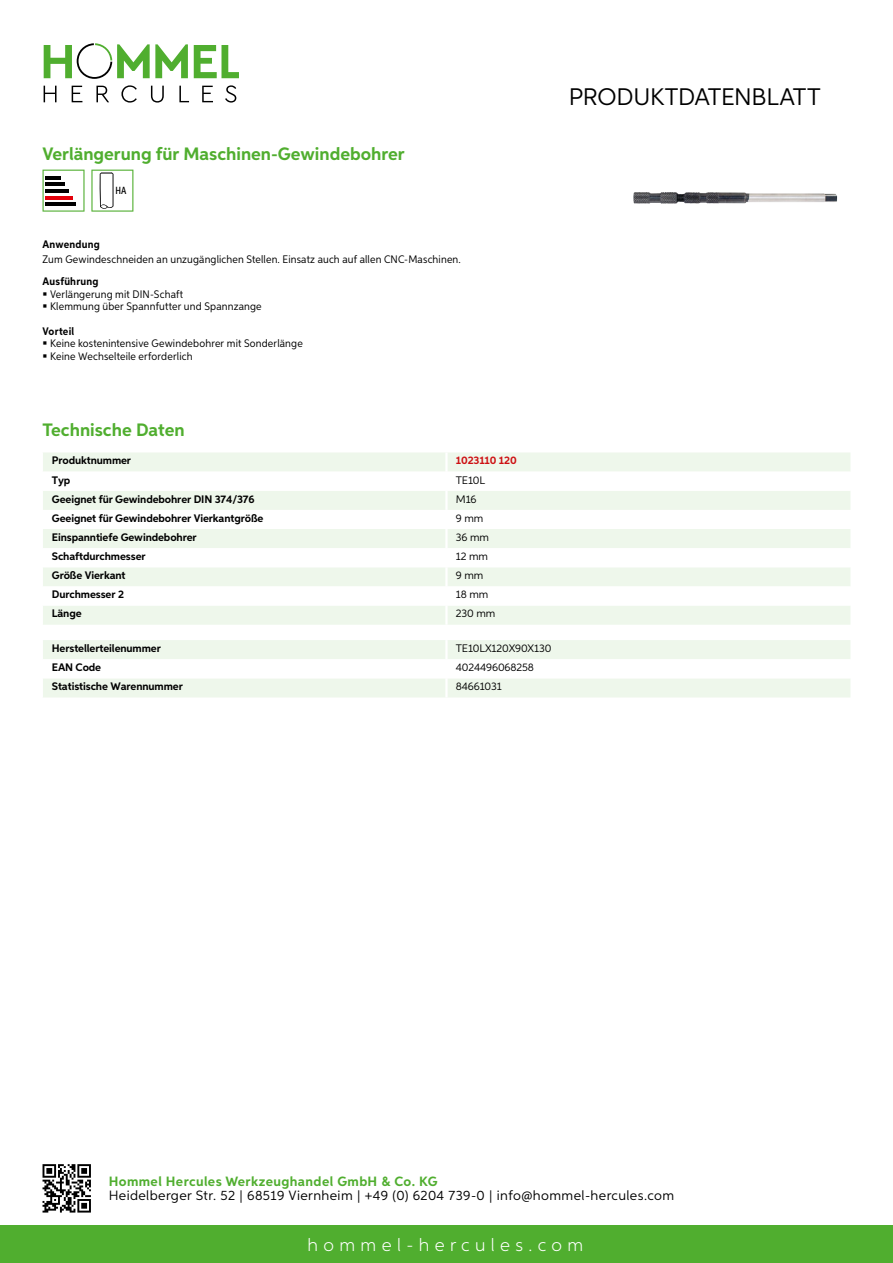
<style>
.page{position:relative;width:893px;height:1263px;background:#fff}
.page>*{position:absolute;margin:0;border:0;box-sizing:border-box;transform-origin:0 0}
.t1{font:24px "Aspira";letter-spacing:-.01em;color:#000}
.t2{font:700 18px "Aspira";color:#50ae2f}
.t3{font:300 18px "Aspira";letter-spacing:.3em;color:#fff}
.t4{font:13.5px "Aspira";letter-spacing:.03em;color:#000}
.t5{font:700 13.5px "Aspira";letter-spacing:.03em;color:#50ae2f}
.t6{font:10.95px/12.8px "Aspira Nar";letter-spacing:.015em;color:#000}
.t7{font:700 10.95px "Aspira";letter-spacing:-.01em;color:#000}
.t8{font:10.95px "Aspira";letter-spacing:-.01em;color:#000}
.t9{font:700 10.95px "Aspira Nar";letter-spacing:.02em;color:#000}
.t10{font:700 10.95px "Aspira";letter-spacing:-.01em;color:#cd1013}
.t11{font:500 10.35px "Aspira XX Nar";color:#000}
</style>
<div class="page">
<div style="left:0;top:1226px;width:893px;height:37px;background:#50ae2f"></div>
<svg style="left:43px;top:1164px;width:48px;height:48px"></svg>
<svg style="left:194px;top:45px;width:45px;height:33px"></svg>
<svg style="left:44px;top:43px;width:144px;height:36px"></svg>
<svg style="left:44px;top:86px;width:13px;height:16px"></svg>
<svg style="left:72px;top:86px;width:10px;height:16px"></svg>
<svg style="left:96px;top:86px;width:13px;height:16px"></svg>
<svg style="left:121px;top:85px;width:16px;height:18px"></svg>
<svg style="left:151px;top:86px;width:13px;height:17px"></svg>
<svg style="left:179px;top:86px;width:10px;height:16px"></svg>
<svg style="left:202px;top:86px;width:11px;height:16px"></svg>
<svg style="left:225px;top:85px;width:11px;height:18px"></svg>
<div style="left:43px;top:452px;width:807px;height:173px;background:#eef7eb"></div>
<svg style="left:43px;top:472px;width:807px;height:134px"></svg>
<hr style="left:445px;top:452px;width:3px;height:20px;background:#fff">
<hr style="left:445px;top:472px;width:3px;height:19px;background:#fff">
<hr style="left:445px;top:491px;width:3px;height:19px;background:#fff">
<hr style="left:445px;top:510px;width:3px;height:19px;background:#fff">
<hr style="left:445px;top:529px;width:3px;height:19px;background:#fff">
<hr style="left:445px;top:548px;width:3px;height:19px;background:#fff">
<hr style="left:445px;top:567px;width:3px;height:19px;background:#fff">
<hr style="left:445px;top:586px;width:3px;height:20px;background:#fff">
<hr style="left:445px;top:606px;width:3px;height:19px;background:#fff">
<svg style="left:43px;top:640px;width:807px;height:57px"></svg>
<hr style="left:445px;top:678px;width:3px;height:19px;background:#fff">
<svg style="left:43px;top:170px;width:42px;height:42px"></svg>
<hr style="left:45px;top:176px;width:16px;height:3px;background:#000">
<hr style="left:45px;top:183px;width:20px;height:3px;background:#000">
<hr style="left:45px;top:189px;width:24px;height:3px;background:#000">
<hr style="left:45px;top:196px;width:27px;height:3px;background:#e3000b">
<hr style="left:45px;top:203px;width:31px;height:3px;background:#000">
<svg style="left:91px;top:170px;width:42px;height:42px"></svg>
<img style="left:633px;top:192px;width:204px;height:12px">
<h2 class="t2" style="left:43px;top:142px;width:364px">Verlängerung für Maschinen-Gewindebohrer</h2>
<p class="t11" style="left:116px;top:185px;width:12px">HA</p>
<p class="t9" style="left:43px;top:237px;width:59px">Anwendung</p>
<p class="t6" style="left:43px;top:252px;width:420px">Zum Gewindeschneiden an unzugänglichen Stellen. Einsatz auch auf allen CNC-Maschinen.</p>
<p class="t9" style="left:43px;top:274px;width:58px">Ausführung</p>
<p class="t6" style="left:50px;top:287px;width:213px">Verlängerung mit DIN-Schaft<br>Klemmung über Spannfutter und Spannzange</p>
<p class="t9" style="left:43px;top:324px;width:33px">Vorteil</p>
<p class="t6" style="left:50px;top:337px;width:254px">Keine kostenintensive Gewindebohrer mit Sonderlänge<br>Keine Wechselteile erforderlich</p>
<h1 class="t1" style="left:569px;top:82px;width:253px">Produktdatenblatt</h1>
<h2 class="t2" style="left:43px;top:418px;width:144px">Technische Daten</h2>
<p class="t7" style="left:52px;top:454px;width:81px">Produktnummer</p>
<p class="t10" style="left:456px;top:454px;width:62px">1023110 120</p>
<p class="t7" style="left:52px;top:473px;width:20px">Typ</p>
<p class="t8" style="left:456px;top:473px;width:30px">TE10L</p>
<p class="t7" style="left:52px;top:492px;width:204px">Geeignet für Gewindebohrer DIN 374/376</p>
<p class="t8" style="left:456px;top:492px;width:22px">M16</p>
<p class="t7" style="left:52px;top:511px;width:213px">Geeignet für Gewindebohrer Vierkantgröße</p>
<p class="t8" style="left:456px;top:511px;width:29px">9 mm</p>
<p class="t7" style="left:52px;top:530px;width:146px">Einspanntiefe Gewindebohrer</p>
<p class="t8" style="left:456px;top:530px;width:35px">36 mm</p>
<p class="t7" style="left:52px;top:550px;width:95px">Schaftdurchmesser</p>
<p class="t8" style="left:456px;top:550px;width:34px">12 mm</p>
<p class="t7" style="left:52px;top:569px;width:75px">Größe Vierkant</p>
<p class="t8" style="left:456px;top:569px;width:29px">9 mm</p>
<p class="t7" style="left:52px;top:588px;width:74px">Durchmesser 2</p>
<p class="t8" style="left:456px;top:588px;width:34px">18 mm</p>
<p class="t7" style="left:52px;top:607px;width:31px">Länge</p>
<p class="t8" style="left:456px;top:607px;width:41px">230 mm</p>
<p class="t7" style="left:52px;top:641px;width:111px">Herstellerteilenummer</p>
<p class="t8" style="left:456px;top:642px;width:97px">TE 10LX120X90X130</p>
<p class="t7" style="left:52px;top:661px;width:51px">EAN Code</p>
<p class="t8" style="left:456px;top:661px;width:80px">4024496068258</p>
<p class="t7" style="left:52px;top:680px;width:132px">Statistische Warennummer</p>
<p class="t8" style="left:456px;top:680px;width:47px">84661031</p>
<p class="t5" style="left:109px;top:1172px;width:330px">Hommel Hercules Werkzeughandel GmbH &amp; Co. KG</p>
<p class="t4" style="left:109px;top:1187px;width:567px">Heidelberger Str. 52 | 68519 Viernheim | +49 (0) 6204 739-0 | info@hommel-hercules.com</p>
<h2 class="t3" style="left:307px;top:1234px;width:277px">hommel-hercules.com</h2>
</div>
